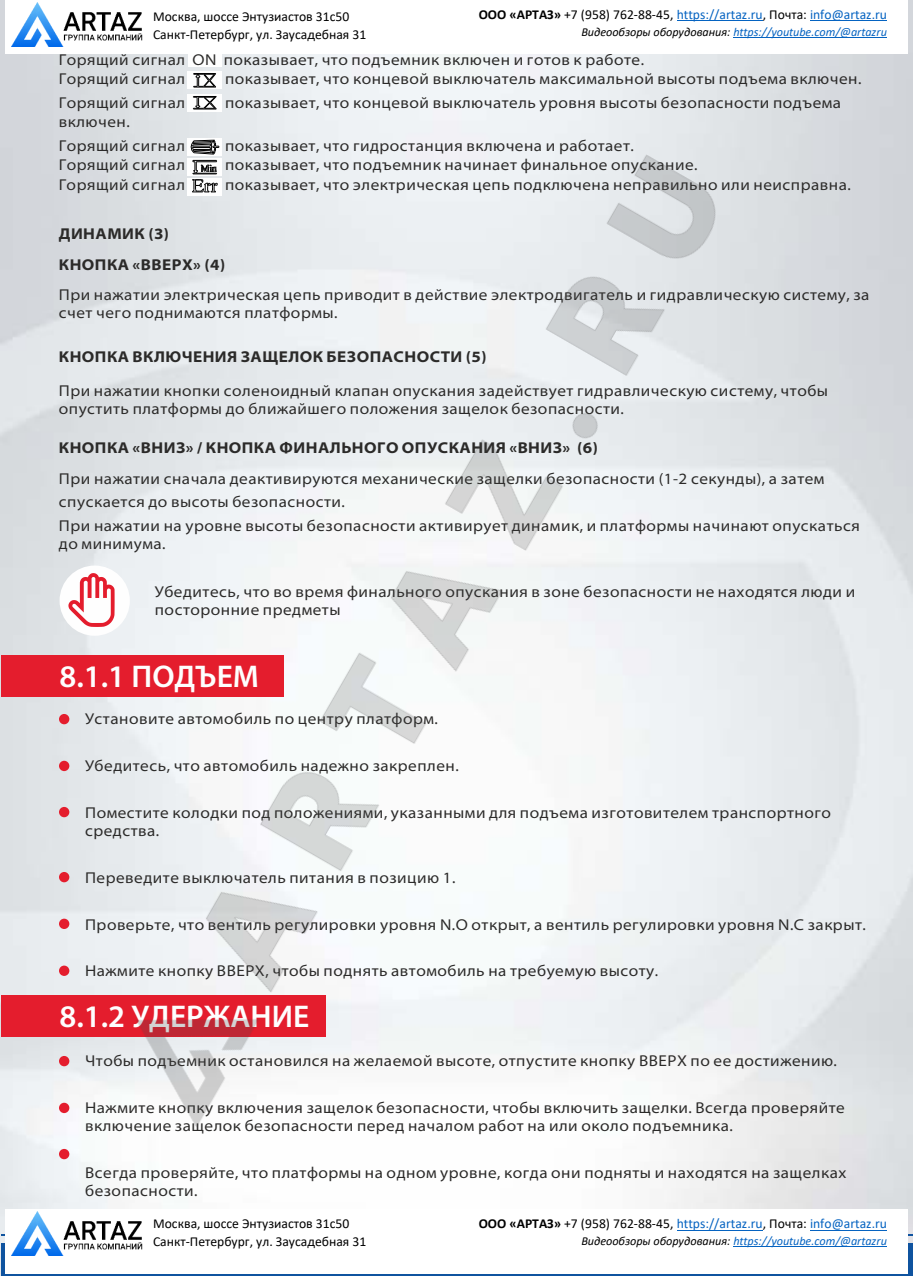
<style>
.page{position:relative;width:913px;height:1276px;background:#fff}
.page>*{position:absolute;margin:0;border:0;box-sizing:border-box;transform-origin:0 0}
.t1{font:600 31.5px "Myriad Pro";color:#fefefe}
.t2{font:semi-expanded 15.75px/18px "Myriad Pro";letter-spacing:.03em;color:#2b2a29}
.t3{font:700 semi-expanded 15.75px "Myriad Pro";letter-spacing:.03em;color:#2b2a29}
.t4{font:13.72px "Calibri";color:#0563c1}
.t5{font:13.72px/17.8px "Calibri";color:#000}
.t6{font:italic 12.15px "Calibri";letter-spacing:-.005em;color:#0563c1}
.s1{font-weight:700;color:#000}
.s2{color:#000}
</style>
<div class="page">
<img style="left:0;top:0;width:912px;height:1276px">
<div style="left:1px;top:1243px;width:911px;height:33px;background:#0f539f"></div>
<hr style="left:1px;top:1234px;width:911px;height:1px;background:#0f539f">
<div style="left:60px;top:565px;width:70px;height:71px;background:#fefefe;border-radius:50%"></div>
<svg style="left:68px;top:573px;width:19px;height:54px"></svg>
<div style="left:188px;top:51px;width:33px;height:16px;background:#fefefe"></div>
<div style="left:187px;top:71px;width:35px;height:18px;background:#fefefe"></div>
<svg style="left:193px;top:73px;width:23px;height:15px"></svg>
<div style="left:187px;top:94px;width:35px;height:18px;background:#fefefe"></div>
<svg style="left:193px;top:96px;width:23px;height:14px"></svg>
<div style="left:1px;top:655px;width:282px;height:41px;background:#e41d2d"></div>
<div style="left:59px;top:714px;width:10px;height:10px;background:#e41d2d;border-radius:50%"></div>
<div style="left:59px;top:761px;width:10px;height:10px;background:#e41d2d;border-radius:50%"></div>
<div style="left:59px;top:807px;width:10px;height:10px;background:#e41d2d;border-radius:50%"></div>
<div style="left:59px;top:918px;width:10px;height:11px;background:#e41d2d;border-radius:50%"></div>
<div style="left:59px;top:965px;width:10px;height:11px;background:#e41d2d;border-radius:50%"></div>
<div style="left:59px;top:872px;width:10px;height:10px;background:#e41d2d;border-radius:50%"></div>
<div style="left:1px;top:994px;width:325px;height:42px;background:#e41d2d"></div>
<div style="left:59px;top:1056px;width:10px;height:10px;background:#e41d2d;border-radius:50%"></div>
<div style="left:59px;top:1102px;width:10px;height:11px;background:#e41d2d;border-radius:50%"></div>
<div style="left:59px;top:1149px;width:10px;height:10px;background:#e41d2d;border-radius:50%"></div>
<div style="left:5px;top:1209px;width:140px;height:65px;background:#fff"></div>
<div style="left:145px;top:1209px;width:248px;height:65px;background:#fff"></div>
<div style="left:393px;top:1209px;width:514px;height:65px;background:#fff"></div>
<hr style="left:676px;top:1230px;width:86px;height:1px;background:#0563c1">
<hr style="left:809px;top:1230px;width:77px;height:1px;background:#0563c1">
<hr style="left:733px;top:1246px;width:153px;height:1px;background:#0563c1">
<img style="left:11px;top:1211px;width:131px;height:44px">
<img style="left:87px;top:134px;width:670px;height:1006px">
<div style="left:5px;top:0;width:140px;height:54px;background:#fff"></div>
<div style="left:145px;top:0;width:248px;height:54px;background:#fff"></div>
<div style="left:393px;top:0;width:514px;height:54px;background:#fff"></div>
<hr style="left:676px;top:21px;width:86px;height:1px;background:#0563c1">
<hr style="left:809px;top:21px;width:77px;height:1px;background:#0563c1">
<hr style="left:733px;top:37px;width:153px;height:1px;background:#0563c1">
<img style="left:11px;top:2px;width:131px;height:44px">
<p class="t5" style="left:153px;top:9px;width:215px">Москва, шоссе Энтузиастов 31с50<br>Санкт-Петербург, ул. Заусадебная 31</p>
<p class="t4" style="left:478px;top:9px;width:409px"><span class="s1">ООО «АРТАЗ»</span> <span class="s2">+7 (958) 762-88-45,</span> https://artaz.ru<span class="s2">, Почта:</span> info@artaz.ru</p>
<p class="t6" style="left:581px;top:27px;width:307px"><span class="s2">Видеообзоры оборудования:</span> https://youtube.com/@artazru</p>
<p class="t2" style="left:59px;top:51px;width:586px;line-height:19.6px">Горящий сигнал ON показывает, что подъемник включен и готов к работе.<br>Горящий сигнал</p>
<p class="t2" style="left:225px;top:71px;width:637px">показывает, что концевой выключатель максимальной высоты подъема включен.</p>
<p class="t2" style="left:59px;top:95px;width:128px">Горящий сигнал</p>
<p class="t2" style="left:225px;top:95px;width:617px">показывает, что концевой выключатель уровня высоты безопасности подъема</p>
<p class="t2" style="left:59px;top:112px;width:128px;line-height:23.4px">включен.<br>Горящий сигнал</p>
<p class="t2" style="left:225px;top:138px;width:410px">показывает, что гидростанция включена и работает.</p>
<p class="t2" style="left:59px;top:157px;width:128px">Горящий сигнал</p>
<p class="t2" style="left:225px;top:157px;width:473px">показывает, что подъемник начинает финальное опускание.</p>
<p class="t2" style="left:59px;top:177px;width:128px">Горящий сигнал</p>
<p class="t2" style="left:225px;top:177px;width:627px">показывает, что электрическая цепь подключена неправильно или неисправна.</p>
<p class="t3" style="left:59px;top:227px;width:112px">ДИНАМИК (3)</p>
<p class="t3" style="left:59px;top:258px;width:168px">КНОПКА «ВВЕРХ» (4)</p>
<p class="t2" style="left:59px;top:287px;width:811px">При нажатии электрическая цепь приводит в действие электродвигатель и гидравлическую систему, за счет чего поднимаются платформы.</p>
<p class="t3" style="left:59px;top:350px;width:429px">КНОПКА ВКЛЮЧЕНИЯ ЗАЩЕЛОК БЕЗОПАСНОСТИ (5)</p>
<p class="t2" style="left:59px;top:383px;width:770px">При нажатии кнопки соленоидный клапан опускания задействует гидравлическую систему, чтобы опустить платформы до ближайшего положения защелок безопасности.</p>
<p class="t3" style="left:59px;top:441px;width:540px">КНОПКА «ВНИЗ» / КНОПКА ФИНАЛЬНОГО ОПУСКАНИЯ «ВНИЗ» (6)</p>
<p class="t2" style="left:59px;top:468px;width:802px;line-height:23.4px">При нажатии сначала деактивируются механические защелки безопасности (1-2 секунды), а затем спускается до высоты безопасности.<br>При нажатии на уровне высоты безопасности активирует динамик, и платформы начинают опускаться</p>
<p class="t2" style="left:59px;top:536px;width:108px">до минимума.</p>
<p class="t2" style="left:155px;top:583px;width:701px">Убедитесь, что во время финального опускания в зоне безопасности не находятся люди и посторонние предметы</p>
<h1 class="t1" style="left:59px;top:663px;width:201px">8.1.1 ПОДЪЕМ</h1>
<p class="t2" style="left:85px;top:711px;width:354px">Установите автомобиль по центру платформ.</p>
<p class="t2" style="left:85px;top:758px;width:375px">Убедитесь, что автомобиль надежно закреплен.</p>
<p class="t2" style="left:85px;top:805px;width:747px">Поместите колодки под положениями, указанными для подъема изготовителем транспортного средства.</p>
<p class="t2" style="left:85px;top:870px;width:371px">Переведите выключатель питания в позицию 1.</p>
<p class="t2" style="left:85px;top:916px;width:781px">Проверьте, что вентиль регулировки уровня N.O открыт, а вентиль регулировки уровня N.C закрыт.</p>
<p class="t2" style="left:85px;top:963px;width:574px">Нажмите кнопку ВВЕРХ, чтобы поднять автомобиль на требуемую высоту.</p>
<h1 class="t1" style="left:59px;top:1003px;width:251px">8.1.2 УДЕРЖАНИЕ</h1>
<p class="t2" style="left:85px;top:1053px;width:753px">Чтобы подъемник остановился на желаемой высоте, отпустите кнопку ВВЕРХ по ее достижению.</p>
<p class="t2" style="left:85px;top:1100px;width:760px">Нажмите кнопку включения защелок безопасности, чтобы включить защелки. Всегда проверяйте включение защелок безопасности перед началом работ на или около подъемника.</p>
<p class="t2" style="left:85px;top:1165px;width:762px">Всегда проверяйте, что платформы на одном уровне, когда они подняты и находятся на защелках безопасности.</p>
<p class="t5" style="left:153px;top:1216px;width:215px">Москва, шоссе Энтузиастов 31с50<br>Санкт-Петербург, ул. Заусадебная 31</p>
<p class="t4" style="left:478px;top:1218px;width:409px"><span class="s1">ООО «АРТАЗ»</span> <span class="s2">+7 (958) 762-88-45,</span> https://artaz.ru<span class="s2">, Почта:</span> info@artaz.ru</p>
<p class="t6" style="left:581px;top:1235px;width:307px"><span class="s2">Видеообзоры оборудования:</span> https://youtube.com/@artazru</p>
</div>
